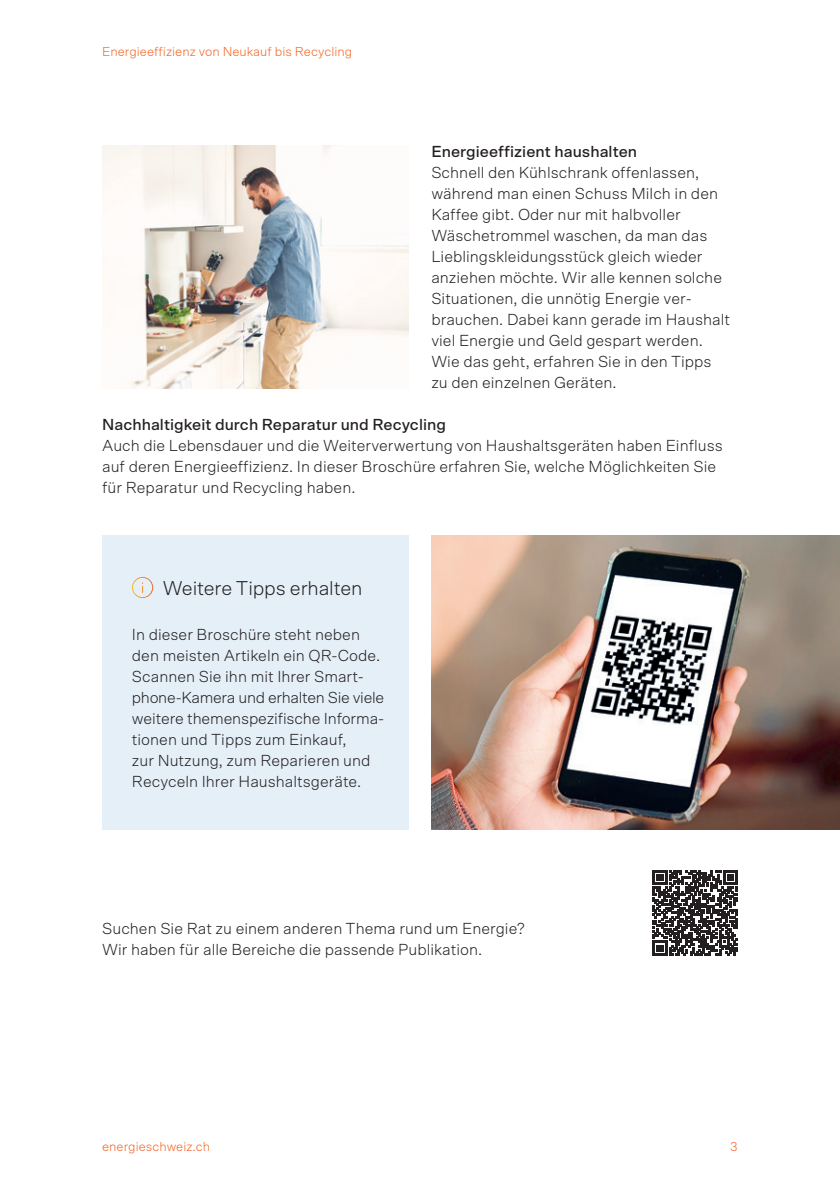
<style>
.page{position:relative;width:840px;height:1191px;background:#fff}
.page>*{position:absolute;margin:0;border:0;box-sizing:border-box;transform-origin:0 0}
.t1{font:300 20px "Scto Grotesk A";letter-spacing:-.01em;color:#231f20}
.t2{font:300 16px/21px "Scto Grotesk A";color:#231f20}
.t3{font:500 16px "Scto Grotesk A";color:#231f20}
.t4{font:300 13px "Scto Grotesk A";color:#f36421}
</style>
<div class="page">
<img style="left:102px;top:146px;width:306px;height:242px">
<div style="left:102px;top:535px;width:306px;height:294px;background:#e4eff8"></div>
<svg style="left:132px;top:576px;width:22px;height:22px"></svg>
<svg style="left:652px;top:870px;width:85px;height:85px"></svg>
<img style="left:431px;top:535px;width:408px;height:294px">
<p class="t4" style="left:102px;top:44px;width:251px">Energieeffizienz von Neukauf bis Recycling</p>
<p class="t3" style="left:431px;top:142px;width:207px">Energieeffizient haushalten</p>
<p class="t2" style="left:431px;top:162px;width:300px">Schnell den Kühlschrank offenlassen, während man einen Schuss Milch in den Kaffee gibt. Oder nur mit halbvoller Wäschetrommel waschen, da man das Lieblingskleidungsstück gleich wieder anziehen möchte. Wir alle kennen solche Situationen, die unnötig Energie ver&shy;brauchen. Dabei kann gerade im Haushalt viel Energie und Geld gespart werden.<br>Wie das geht, erfahren Sie in den Tipps zu den einzelnen Geräten.</p>
<p class="t3" style="left:102px;top:415px;width:345px">Nachhaltigkeit durch Reparatur und Recycling</p>
<p class="t2" style="left:102px;top:435px;width:622px">Auch die Lebensdauer und die Weiterverwertung von Haushaltsgeräten haben Einfluss auf deren Energieeffizienz. In dieser Broschüre erfahren Sie, welche Möglichkeiten Sie für Reparatur und Recycling haben.</p>
<p class="t1" style="left:163px;top:576px;width:201px">Weitere Tipps erhalten</p>
<p class="t2" style="left:132px;top:624px;width:254px">In dieser Broschüre steht neben den meisten Artikeln ein QR-Code.<br>Scannen Sie ihn mit Ihrer Smart&shy;phone-Kamera und erhalten Sie viele weitere themenspezifische Informa&shy;tionen und Tipps zum Einkauf,<br>zur Nutzung, zum Reparieren und Recyceln Ihrer Haushaltsgeräte.</p>
<p class="t2" style="left:102px;top:918px;width:424px">Suchen Sie Rat zu einem anderen Thema rund um Energie?<br>Wir haben für alle Bereiche die passende Publikation.</p>
<p class="t4" style="left:102px;top:1139px;width:109px">energieschweiz.ch</p>
<p class="t4" style="left:729px;top:1139px;width:9px">3</p>
</div>
